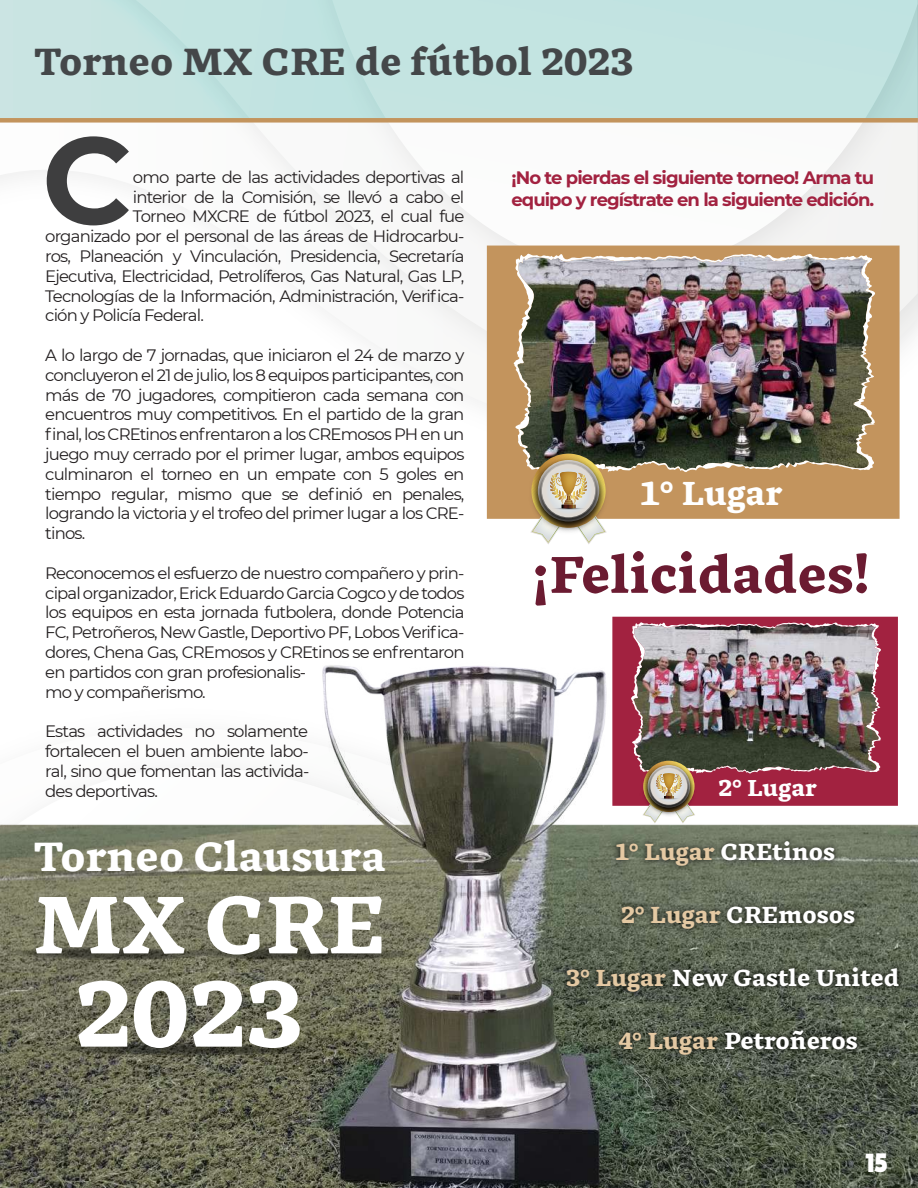
<style>
.page{position:relative;width:918px;height:1188px;background:#fff}
.page>*{position:absolute;margin:0;border:0;box-sizing:border-box;transform-origin:0 0}
.t1{font:700 123px "Montserrat";color:#3e3e3f}
.t2{font:900 92.4px "GMX";color:#fff}
.t3{font:900 80.55px "GMX";color:#fff}
.t4{font:900 51.15px "GMX";color:#6b1b31}
.t5{font:900 40.5px "GMX";color:#fff}
.t6{font:900 37.5px "GMX";color:#444749}
.t7{font:900 33px "GMX";color:#fff}
.t8{font:900 25.95px "Montserrat";color:#fff;scale:.81 1}
.t9{font:900 23.1px "GMX";color:#fff}
.t10{font:900 22.8px "GMX";color:#fff}
.t11{font:700 18px/21.6px "Montserrat";letter-spacing:-.05em;color:#a22240}
.t12{font:16.5px/19.8px "Montserrat";letter-spacing:-.05em;color:#231f20;text-align:justify}
.s1{color:#e4c9a3}
</style>
<div class="page">
<svg style="left:332px;top:123px;width:586px;height:148px"></svg>
<div style="left:0;top:0;width:918px;height:120px;background:#c3e4e1"></div>
<div style="left:0;top:118px;width:918px;height:5px;background:#c3945d"></div>
<svg style="left:612px;top:617px;width:286px;height:21px"></svg>
<svg style="left:630px;top:620px;width:253px;height:18px;background:#9b747e"></svg>
<img style="left:0;top:638px;width:918px;height:550px">
<img style="left:606px;top:831px;width:239px;height:54px">
<img style="left:612px;top:894px;width:252px;height:54px">
<img style="left:557px;top:957px;width:361px;height:53px">
<img style="left:609px;top:1020px;width:258px;height:53px">
<svg style="left:167px;top:869px;width:256px;height:7px"></svg>
<svg style="left:6px;top:869px;width:209px;height:7px"></svg>
<svg style="left:48px;top:1042px;width:283px;height:14px;background:#49493b"></svg>
<svg style="left:6px;top:946px;width:205px;height:14px;background:#535243"></svg>
<svg style="left:178px;top:946px;width:246px;height:14px;background:#535343"></svg>
<div style="left:487px;top:246px;width:413px;height:273px;background:#c3945d"></div>
<img style="left:512px;top:250px;width:366px;height:225px">
<img style="left:525px;top:452px;width:87px;height:67px">
<img style="left:529px;top:455px;width:79px;height:64px">
<img style="left:530px;top:456px;width:78px;height:63px">
<div style="left:542px;top:464px;width:53px;height:53px;background:#dfdad4;border-radius:27px"></div>
<img style="left:530px;top:471px;width:77px;height:73px">
<hr style="left:562px;top:505px;width:14px;height:3px;background:#664923">
<h3 class="t6" style="left:34px;top:40px;width:601px">Torneo MX CRE de fútbol 2023</h3>
<h1 class="t1" style="left:42px;top:92px;width:92px">C</h1>
<p class="t12" style="left:133px;top:166px;width:333px">omo parte de las actividades deportivas al</p>
<p class="t12" style="left:133px;top:186px;width:333px">interior de la Comisión, se llevó a cabo el</p>
<p class="t12" style="left:133px;top:206px;width:333px">Torneo MXCRE de fútbol 2023, el cual fue</p>
<p class="t12" style="left:45px;top:226px;width:421px">organizado por el personal de las áreas de Hidrocarbu-</p>
<p class="t12" style="left:45px;top:246px;width:421px">ros, Planeación y Vinculación, Presidencia, Secretaría</p>
<p class="t12" style="left:45px;top:265px;width:421px">Ejecutiva, Electricidad, Petrolíferos, Gas Natural, Gas LP,</p>
<p class="t12" style="left:45px;top:285px;width:421px">Tecnologías de la Información, Administración, Verifica-</p>
<p class="t12" style="left:45px;top:305px;width:160px">ción y Policía Federal.</p>
<p class="t12" style="left:45px;top:345px;width:421px">A lo largo de 7 jornadas, que iniciaron el 24 de marzo y concluyeron el 21 de julio, los 8 equipos participantes, con más de 70 jugadores, compitieron cada semana con encuentros muy competitivos. En el partido de la gran final, los CREtinos enfrentaron a los CREmosos PH en un juego muy cerrado por el primer lugar, ambos equipos culminaron el torneo en un empate con 5 goles en tiempo regular, mismo que se definió en penales, logrando la victoria y el trofeo del primer lugar a los CRE&shy;tinos.</p>
<p class="t12" style="left:45px;top:562px;width:421px;text-align:left">Reconocemos el esfuerzo de nuestro compañero y prin&shy;cipal organizador, Erick Eduardo Garcia Cogco y de todos los equipos en esta jornada futbolera, donde Potencia FC, Petroñeros, New Gastle, Deportivo PF, Lobos Verifica&shy;dores, Chena Gas, CREmosos y CREtinos se enfrentaron en partidos con gran profesionalis-<br>mo y compañerismo.</p>
<p class="t12" style="left:45px;top:721px;width:266px">Estas actividades no solamente fortalecen el buen ambiente labo&shy;ral, sino que fomentan las activida&shy;des deportivas.</p>
<h3 class="t5" style="left:34px;top:834px;width:354px">Torneo Clausura</h3>
<h3 class="t3" style="left:34px;top:878px;width:354px">MX CRE</h3>
<h2 class="t2" style="left:74px;top:961px;width:231px">2023</h2>
<p class="t11" style="left:511px;top:166px;width:364px">¡No te pierdas el siguiente torneo! Arma tu equipo y regístrate en la siguiente edición.</p>
<h3 class="t7" style="left:640px;top:474px;width:145px">1º Lugar</h3>
<h3 class="t4" style="left:533px;top:545px;width:338px">¡Felicidades!</h3>
<h3 class="t10" style="left:718px;top:775px;width:101px">2º Lugar</h3>
<h3 class="t9" style="left:615px;top:839px;width:222px"><span class="s1">1º Lugar</span> CREtinos</h3>
<h3 class="t9" style="left:621px;top:902px;width:236px"><span class="s1">2º Lugar</span> CREmosos</h3>
<h3 class="t9" style="left:566px;top:964px;width:335px"><span class="s1">3º Lugar</span> New Gastle United</h3>
<h3 class="t9" style="left:618px;top:1027px;width:241px"><span class="s1">4º Lugar</span> Petroñeros</h3>
<h3 class="t8" style="left:866px;top:1143px;width:28px">15</h3>
</div>
